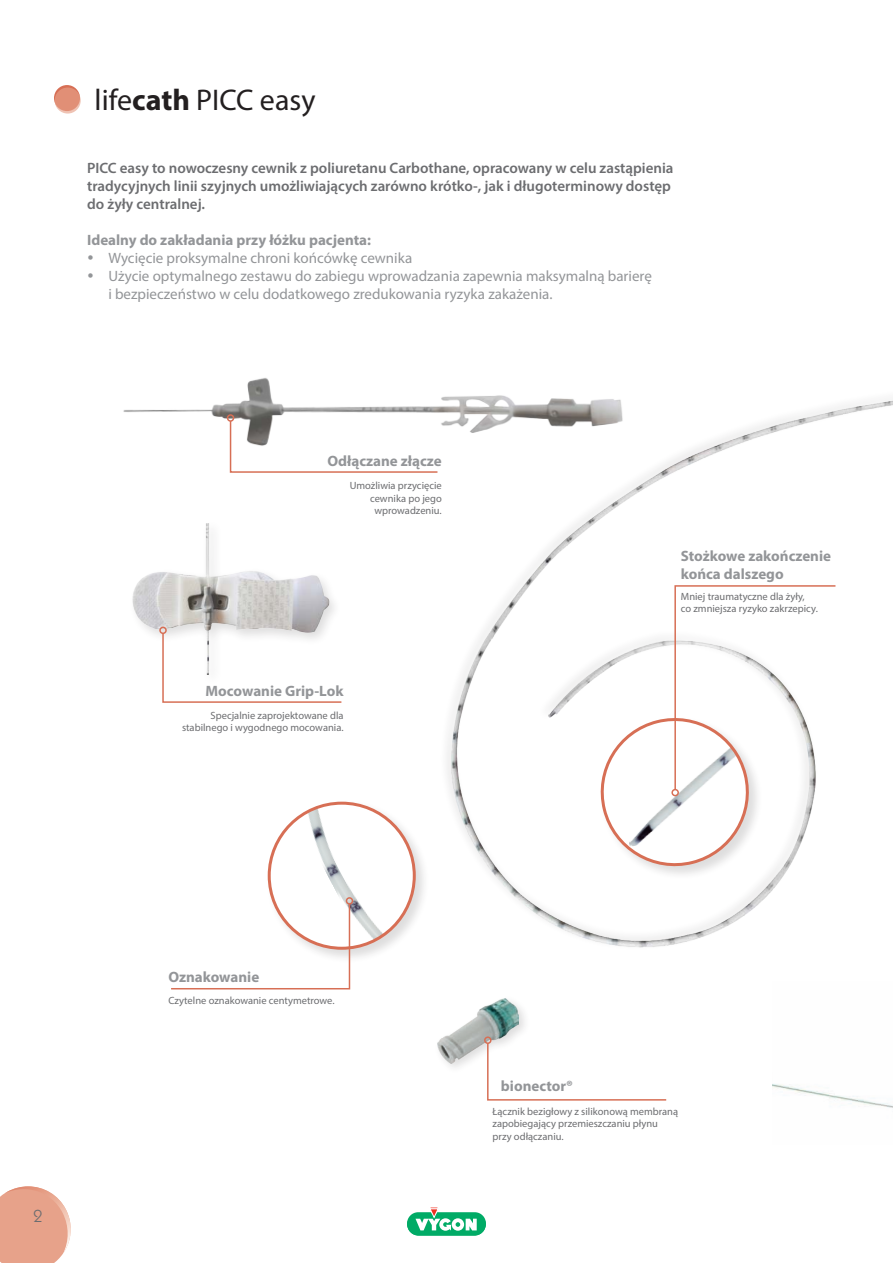
<style>
.page{position:relative;width:893px;height:1263px;background:#fff}
.page>*{position:absolute;margin:0;border:0;box-sizing:border-box;transform-origin:0 0}
.t1{font:30px "Myriad Pro";color:#231f20}
.t2{font:17.55px "ITC Kabel Std";color:#6c6d70}
.t3{font:600 15px/18px "Myriad Pro";color:#6c6d70}
.t4{font:15px/18px "Myriad Pro";color:#939598}
.t5{font:700 15px/18px "Myriad Pro";color:#939598}
.t6{font:10.5px/12.6px "Myriad Pro";color:#6c6d70;text-align:right}
.s1{font-weight:700}
</style>
<div class="page">
<img style="left:447px;top:400px;width:446px;height:548px">
<svg style="left:407px;top:1212px;width:79px;height:22px"></svg>
<svg style="left:0;top:1186px;width:71px;height:77px"></svg>
<img style="left:123px;top:378px;width:528px;height:84px">
<div style="left:407px;top:1213px;width:79px;height:22px;background:#00ab66;border-radius:11px"></div>
<svg style="left:415px;top:1207px;width:62px;height:24px"></svg>
<svg style="left:54px;top:85px;width:26px;height:26px"></svg>
<svg style="left:55px;top:88px;width:26px;height:26px"></svg>
<div style="left:434px;top:995px;width:97px;height:80px;background:#231f20;opacity:.15"></div>
<img style="left:437px;top:998px;width:82px;height:65px">
<img style="left:132px;top:523px;width:199px;height:113px">
<div style="left:599px;top:716px;width:164px;height:164px;background:#fff"></div>
<img style="left:772px;top:1084px;width:121px;height:24px">
<div style="left:265px;top:799px;width:165px;height:164px;background:#231f20;opacity:.15"></div>
<div style="left:269px;top:803px;width:145px;height:145px;background:#fff;border-radius:50%"></div>
<img style="left:298px;top:803px;width:101px;height:142px">
<svg style="left:229px;top:419px;width:210px;height:54px"></svg>
<div style="left:227px;top:414px;width:7px;height:8px;border:2px solid #d76f55;border-radius:50%"></div>
<svg style="left:162px;top:632px;width:180px;height:71px"></svg>
<div style="left:159px;top:626px;width:8px;height:8px;border:2px solid #d76f55;border-radius:50%"></div>
<svg style="left:486px;top:1042px;width:181px;height:59px"></svg>
<div style="left:484px;top:1036px;width:8px;height:8px;border:2px solid #d76f55;border-radius:50%"></div>
<svg style="left:171px;top:902px;width:180px;height:88px"></svg>
<div style="left:346px;top:897px;width:7px;height:8px;border:2px solid #d76f55;border-radius:50%"></div>
<svg style="left:595px;top:584px;width:242px;height:288px"></svg>
<div style="left:671px;top:789px;width:8px;height:7px;border:2px solid #d76f55;border-radius:50%"></div>
<p class="t1" style="left:95px;top:81px;width:222px">life<span class="s1">cath</span> PICC easy</p>
<p class="t3" style="left:87px;top:158px;width:588px">PICC easy to nowoczesny cewnik z poliuretanu Carbothane, opracowany w celu zastąpienia tradycyjnych linii szyjnych umożliwiających zarówno krótko‑, jak i długoterminowy dostęp do żyły centralnej.</p>
<p class="t5" style="left:87px;top:230px;width:285px">Idealny do zakładania przy łóżku pacjenta:</p>
<p class="t4" style="left:87px;top:249px;width:327px">• Wycięcie proksymalne chroni końcówkę cewnika</p>
<p class="t4" style="left:108px;top:267px;width:545px;text-indent:-21px">• Użycie optymalnego zestawu do zabiegu wprowadzania zapewnia maksymalną barierę i bezpieczeństwo w celu dodatkowego zredukowania ryzyka zakażenia.</p>
<p class="t5" style="left:328px;top:452px;width:116px">Odłączane złącze</p>
<p class="t6" style="left:350px;top:479px;width:94px">Umożliwia przycięcie cewnika po jego wprowadzeniu.</p>
<p class="t5" style="left:206px;top:681px;width:140px">Mocowanie Grip-Lok</p>
<p class="t6" style="left:182px;top:709px;width:163px">Specjalnie zaprojektowane dla stabilnego i wygodnego mocowania.</p>
<p class="t5" style="left:681px;top:546px;width:152px">Stożkowe zakończenie końca dalszego</p>
<p class="t6" style="left:681px;top:590px;width:139px;text-align:left">Mniej traumatyczne dla żyły,<br>co zmniejsza ryzyko zakrzepicy.</p>
<p class="t2" style="left:34px;top:1205px;width:10px">2</p>
<p class="t5" style="left:168px;top:967px;width:92px">Oznakowanie</p>
<p class="t6" style="left:168px;top:994px;width:168px">Czytelne oznakowanie centymetrowe.</p>
<p class="t5" style="left:501px;top:1076px;width:74px">bionector®</p>
<p class="t6" style="left:493px;top:1105px;width:187px;text-align:left">Łącznik bezigłowy z silikonową membraną zapobiegający przemieszczaniu płynu przy odłączaniu.</p>
</div>
